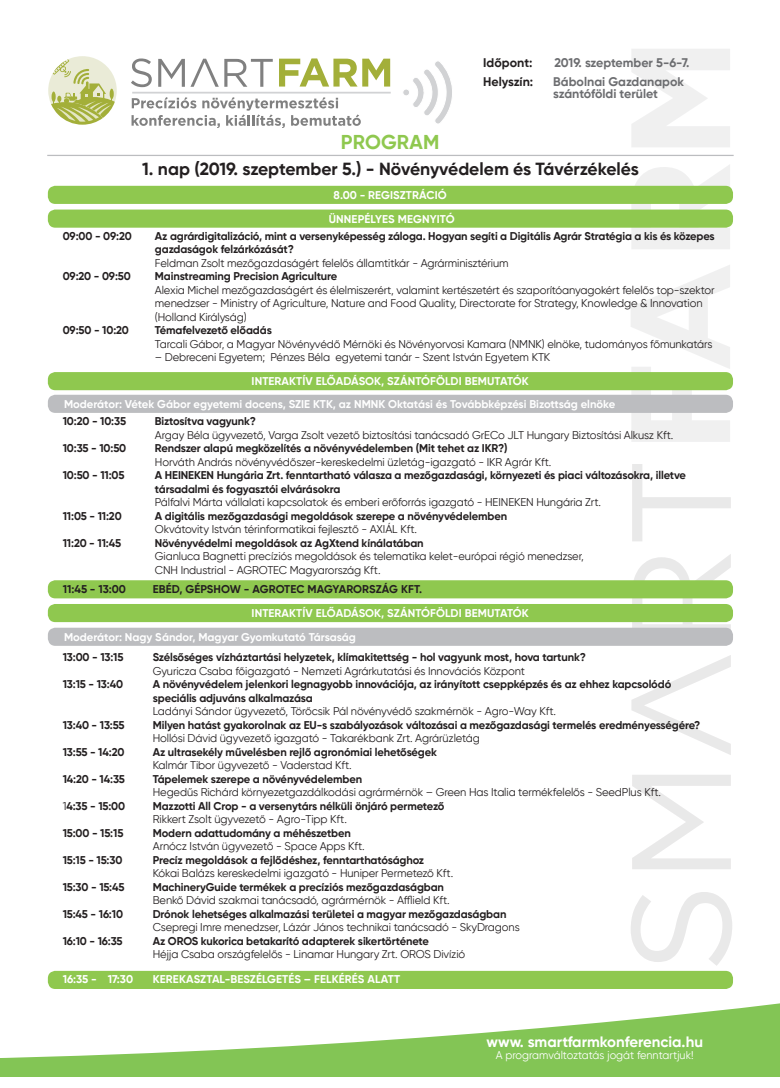
<style>
.page{position:relative;width:780px;height:1088px;background:#fff}
.page>*{position:absolute;margin:0;border:0;box-sizing:border-box;transform-origin:0 0}
.t1{font:700 20px "Gilroy";letter-spacing:.01em;color:#8fc84f}
.t2{font:700 17.5px "Gilroy";color:#231f20}
.t3{font:700 15px "Gilroy";color:#fff}
.t4{font:700 12.5px/12.5px "Gilroy";color:#6c6d70}
.t5{font:700 12.5px "Gilroy";color:#231f20}
.t6{font:11.25px/13.5px "Gilroy";letter-spacing:-.01em;color:#231f20}
.t7{font:700 11.25px/13.5px "Gilroy";letter-spacing:-.01em;color:#231f20}
.t8{font:700 11.25px "Gilroy";color:#fff}
.t9{font:11.25px "Gilroy";color:#fff}
.s1{font-weight:700}
.s2{font-weight:400}
</style>
<div class="page">
<svg style="left:48px;top:56px;width:69px;height:69px"></svg>
<svg style="left:131px;top:58px;width:21px;height:29px"></svg>
<svg style="left:158px;top:59px;width:115px;height:28px"></svg>
<svg style="left:279px;top:58px;width:111px;height:29px"></svg>
<hr style="left:132px;top:92px;width:259px;height:2px;background:#d1d2d4">
<svg style="left:413px;top:61px;width:39px;height:63px"></svg>
<div style="left:403px;top:89px;width:6px;height:7px;background:#d1d2d4;border-radius:50%"></div>
<div style="left:402px;top:89px;width:8px;height:7px;border:1px solid #fff;border-radius:50%"></div>
<svg style="left:131px;top:97px;width:230px;height:31px"></svg>
<svg style="left:631px;top:892px;width:101px;height:74px"></svg>
<svg style="left:632px;top:775px;width:98px;height:94px"></svg>
<svg style="left:631px;top:655px;width:99px;height:100px"></svg>
<svg style="left:632px;top:555px;width:98px;height:74px"></svg>
<svg style="left:632px;top:464px;width:98px;height:77px"></svg>
<svg style="left:630px;top:265px;width:100px;height:177px"></svg>
<svg style="left:631px;top:165px;width:99px;height:84px"></svg>
<svg style="left:632px;top:49px;width:98px;height:98px"></svg>
<hr style="left:47px;top:155px;width:686px;height:1px;background:#bcbdc0">
<div style="left:48px;top:186px;width:685px;height:18px;background:#8fc84f;border-radius:8px"></div>
<div style="left:48px;top:210px;width:685px;height:18px;background:#8fc84f;border-radius:8px"></div>
<div style="left:48px;top:372px;width:685px;height:18px;background:#8fc84f;border-radius:8px"></div>
<div style="left:48px;top:395px;width:685px;height:18px;background:#bcbdc0;border-radius:8px"></div>
<div style="left:48px;top:628px;width:685px;height:18px;background:#bcbdc0;border-radius:8px"></div>
<div style="left:48px;top:580px;width:685px;height:18px;background:#8fc84f;border-radius:8px"></div>
<div style="left:48px;top:604px;width:685px;height:18px;background:#8fc84f;border-radius:8px"></div>
<div style="left:48px;top:971px;width:685px;height:18px;background:#8fc84f;border-radius:8px"></div>
<svg style="left:0;top:1003px;width:780px;height:74px;fill:#83c555"></svg>
<p class="t5" style="left:483px;top:55px;width:51px">Időpont:</p>
<p class="t4" style="left:554px;top:56px;width:136px">2019. szeptember 5-6-7.</p>
<p class="t5" style="left:483px;top:74px;width:51px">Helyszín:</p>
<p class="t4" style="left:553px;top:75px;width:132px">Bábolnai Gazdanapok szántóföldi terület</p>
<p class="t1" style="left:340px;top:130px;width:100px">PROGRAM</p>
<p class="t2" style="left:142px;top:158px;width:498px">1. nap (2019. szeptember 5.) - Növényvédelem és Távérzékelés</p>
<p class="t8" style="left:333px;top:188px;width:115px">8.00 - REGISZTRÁCIÓ</p>
<p class="t8" style="left:329px;top:212px;width:127px">ÜNNEPÉLYES MEGNYITÓ</p>
<p class="t7" style="left:63px;top:229px;width:71px">09:00 - 09:20</p>
<p class="t7" style="left:155px;top:229px;width:561px">Az agrárdigitalizáció, mint a versenyképesség záloga. Hogyan segíti a Digitális Agrár Stratégia a kis és közepes gazdaságok felzárkózását?</p>
<p class="t6" style="left:155px;top:256px;width:355px">Feldman Zsolt mezőgazdaságért felelős államtitkár - Agrárminisztérium</p>
<p class="t7" style="left:63px;top:269px;width:69px">09:20 - 09:50</p>
<p class="t7" style="left:155px;top:269px;width:184px">Mainstreaming Precision Agriculture</p>
<p class="t6" style="left:155px;top:283px;width:561px">Alexia Michel mezőgazdaságért és élelmiszerért, valamint kertészetért és szaporítóanyagokért felelős top-szektor menedzser - Ministry of Agriculture, Nature and Food Quality, Directorate for Strategy, Knowledge &amp; Innovation (Holland Királyság)</p>
<p class="t7" style="left:63px;top:323px;width:68px">09:50 - 10:20</p>
<p class="t6" style="left:155px;top:323px;width:559px"><span class="s1">Témafelvezető előadás<br></span>Tarcali Gábor, a Magyar Növényvédő Mérnöki és Növényorvosi Kamara (NMNK) elnöke, tudományos főmunkatárs</p>
<p class="t6" style="left:155px;top:350px;width:397px">– Debreceni Egyetem; Pénzes Béla egyetemi tanár - Szent István Egyetem KTK</p>
<p class="t8" style="left:251px;top:374px;width:279px">INTERAKTÍV ELŐADÁSOK, SZÁNTÓFÖLDI BEMUTATÓK</p>
<p class="t8" style="left:64px;top:397px;width:552px">Moderátor: Vétek Gábor egyetemi docens, SZIE KTK, az NMNK Oktatási és Továbbképzési Bizottság elnöke</p>
<p class="t7" style="left:63px;top:414px;width:65px">10:20 - 10:35</p>
<p class="t7" style="left:155px;top:414px;width:103px">Biztosítva vagyunk?</p>
<p class="t6" style="left:155px;top:428px;width:520px">Argay Béla ügyvezető, Varga Zsolt vezető biztosítási tanácsadó GrECo JLT Hungary Biztosítási Alkusz Kft.</p>
<p class="t7" style="left:63px;top:441px;width:65px">10:35 - 10:50</p>
<p class="t7" style="left:155px;top:441px;width:354px">Rendszer alapú megközelítés a növényvédelemben (Mit tehet az IKR?)</p>
<p class="t6" style="left:155px;top:455px;width:398px">Horváth András növényvédőszer-kereskedelmi üzletág-igazgató - IKR Agrár Kft.</p>
<p class="t7" style="left:63px;top:468px;width:63px">10:50 - 11:05</p>
<p class="t7" style="left:155px;top:468px;width:532px">A HEINEKEN Hungária Zrt. fenntartható válasza a mezőgazdasági, környezeti és piaci változásokra, illetve társadalmi és fogyasztói elvárásokra</p>
<p class="t6" style="left:155px;top:495px;width:447px">Pálfalvi Márta vállalati kapcsolatok és emberi erőforrás igazgató - HEINEKEN Hungária Zrt.</p>
<p class="t7" style="left:63px;top:509px;width:60px">11:05 - 11:20</p>
<p class="t7" style="left:155px;top:509px;width:354px">A digitális mezőgazdasági megoldások szerepe a növényvédelemben</p>
<p class="t6" style="left:155px;top:522px;width:263px">Okvátovity István térinformatikai fejlesztő - AXIÁL Kft.</p>
<p class="t7" style="left:63px;top:536px;width:60px">11:20 - 11:45</p>
<p class="t7" style="left:155px;top:536px;width:270px">Növényvédelmi megoldások az AgXtend kínálatában</p>
<p class="t6" style="left:155px;top:549px;width:430px">Gianluca Bagnetti precíziós megoldások és telematika kelet-európai régió menedzser,</p>
<p class="t6" style="left:155px;top:563px;width:227px">CNH Industrial - AGROTEC Magyarország Kft.</p>
<p class="t7" style="left:63px;top:583px;width:65px">11:45 - 13:00</p>
<p class="t7" style="left:153px;top:583px;width:271px">EBÉD, GÉPSHOW - AGROTEC MAGYARORSZÁG KFT.</p>
<p class="t8" style="left:251px;top:606px;width:279px">INTERAKTÍV ELŐADÁSOK, SZÁNTÓFÖLDI BEMUTATÓK</p>
<p class="t8" style="left:64px;top:630px;width:293px">Moderátor: Nagy Sándor, Magyar Gyomkutató Társaság</p>
<p class="t7" style="left:63px;top:650px;width:62px">13:00 - 13:15</p>
<p class="t7" style="left:153px;top:650px;width:434px">Szélsőséges vízháztartási helyzetek, klímakitettség - hol vagyunk most, hova tartunk?</p>
<p class="t6" style="left:153px;top:664px;width:373px">Gyuricza Csaba főigazgató - Nemzeti Agrárkutatási és Innovációs Központ</p>
<p class="t7" style="left:63px;top:677px;width:62px">13:15 - 13:40</p>
<p class="t7" style="left:153px;top:677px;width:520px">A növényvédelem jelenkori legnagyobb innovációja, az irányított cseppképzés és az ehhez kapcsolódó speciális adjuváns alkalmazása<br><span class="s2">Ladányi Sándor ügyvezető, Törőcsik Pál növényvédő szakmérnök - Agro-Way Kft.</span></p>
<p class="t7" style="left:63px;top:718px;width:63px">13:40 - 13:55</p>
<p class="t7" style="left:153px;top:718px;width:549px">Milyen hatást gyakorolnak az EU-s szabályozások változásai a mezőgazdasági termelés eredményességére?</p>
<p class="t6" style="left:153px;top:731px;width:328px">Hollósi Dávid ügyvezető igazgató - Takarékbank Zrt. Agrárüzletág</p>
<p class="t7" style="left:63px;top:745px;width:63px">13:55 - 14:20</p>
<p class="t7" style="left:153px;top:745px;width:286px">Az ultrasekély művelésben rejlő agronómiai lehetőségek</p>
<p class="t6" style="left:153px;top:758px;width:200px">Kalmár Tibor ügyvezető - Vaderstad Kft.</p>
<p class="t7" style="left:63px;top:772px;width:64px">14:20 - 14:35</p>
<p class="t6" style="left:153px;top:772px;width:509px"><span class="s1">Tápelemek szerepe a növényvédelemben<br></span>Hegedűs Richárd környezetgazdálkodási agrármérnök – Green Has Italia termékfelelős - SeedPlus Kft.</p>
<p class="t7" style="left:63px;top:799px;width:64px"><span class="s2">1</span>4:35 - 15:00</p>
<p class="t7" style="left:153px;top:799px;width:293px">Mazzotti All Crop - a versenytárs nélküli önjáró permetező</p>
<p class="t6" style="left:153px;top:812px;width:196px">Rikkert Zsolt ügyvezető - Agro-Tipp Kft.</p>
<p class="t7" style="left:63px;top:826px;width:62px">15:00 - 15:15</p>
<p class="t7" style="left:153px;top:826px;width:200px">Modern adattudomány a méhészetben</p>
<p class="t6" style="left:153px;top:839px;width:213px">Arnócz István ügyvezető - Space Apps Kft.</p>
<p class="t7" style="left:63px;top:853px;width:61px">15:15 - 15:30</p>
<p class="t7" style="left:153px;top:853px;width:273px">Precíz megoldások a fejlődéshez, fenntarthatósághoz</p>
<p class="t6" style="left:153px;top:866px;width:302px">Kókai Balázs kereskedelmi igazgató - Huniper Permetező Kft.</p>
<p class="t7" style="left:63px;top:880px;width:63px">15:30 - 15:45</p>
<p class="t7" style="left:153px;top:880px;width:293px">MachineryGuide termékek a precíziós mezőgazdaságban</p>
<p class="t6" style="left:153px;top:893px;width:298px">Benkő Dávid szakmai tanácsadó, agrármérnök - Afflield Kft.</p>
<p class="t7" style="left:63px;top:907px;width:62px">15:45 - 16:10</p>
<p class="t7" style="left:153px;top:907px;width:355px">Drónok lehetséges alkalmazási területei a magyar mezőgazdaságban</p>
<p class="t6" style="left:153px;top:920px;width:368px">Csepregi Imre menedzser, Lázár János technikai tanácsadó - SkyDragons</p>
<p class="t7" style="left:63px;top:934px;width:61px">16:10 - 16:35</p>
<p class="t7" style="left:153px;top:934px;width:278px">Az OROS kukorica betakarító adapterek sikertörténete</p>
<p class="t6" style="left:153px;top:947px;width:314px">Héjja Csaba országfelelős - Linamar Hungary Zrt. OROS Divízió</p>
<p class="t8" style="left:63px;top:972px;width:72px">16:35 - 17:30</p>
<p class="t8" style="left:153px;top:972px;width:249px">KEREKASZTAL-BESZÉLGETÉS – FELKÉRÉS ALATT</p>
<p class="t3" style="left:486px;top:1032px;width:218px">www. smartfarmkonferencia.hu</p>
<p class="t9" style="left:496px;top:1048px;width:199px">A programváltoztatás jogát fenntartjuk!</p>
</div>
